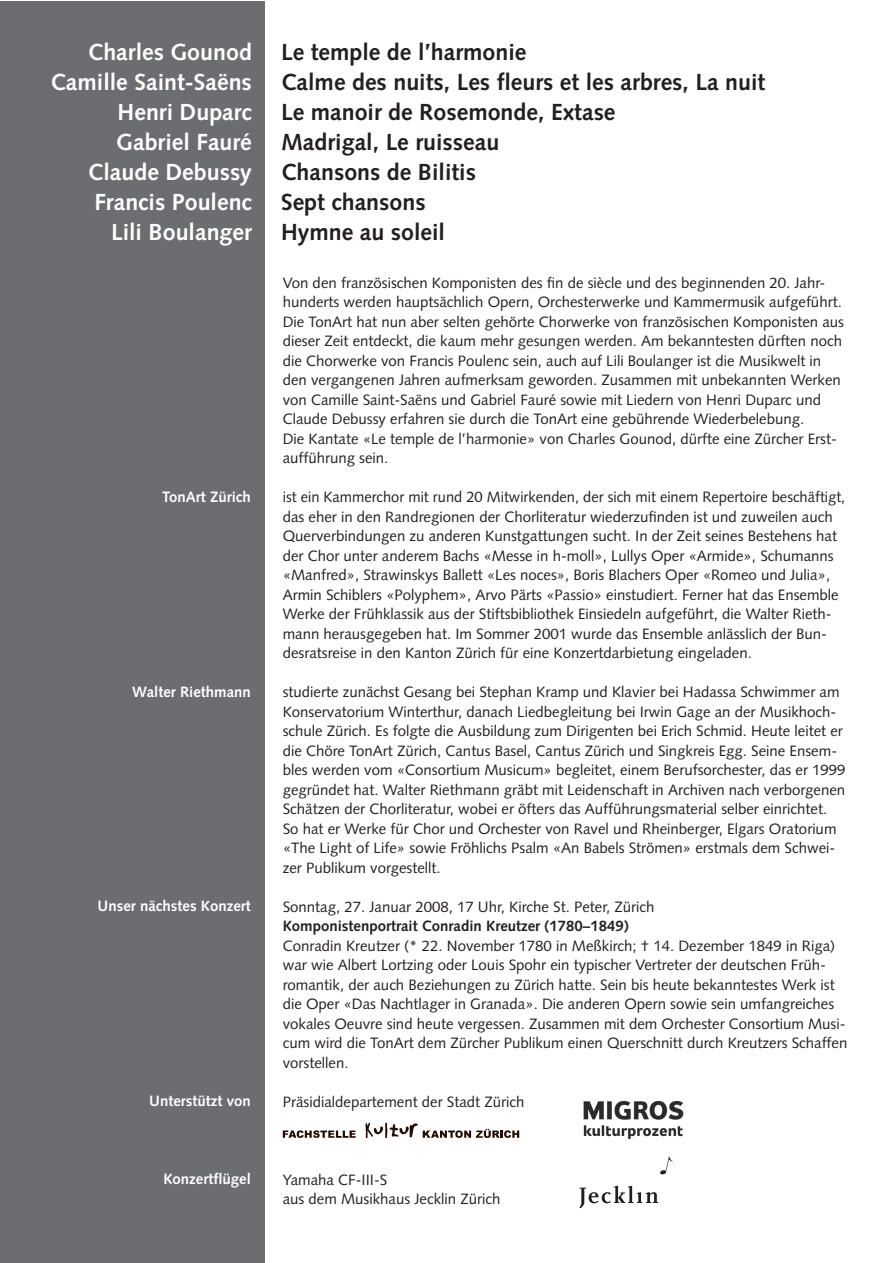
<style>
.page{position:relative;width:893px;height:1263px;background:#fff}
.page>*{position:absolute;margin:0;border:0;box-sizing:border-box;transform-origin:0 0}
.t1{font:700 23.25px "Syntax";color:#231f20}
.t2{font:700 23.25px "Syntax";color:#fff}
.t3{font:15px/19.5px "Syntax";color:#231f20}
.t4{font:700 15px "Syntax";color:#fff}
.t5{font:700 15px "Syntax";color:#231f20}
</style>
<div class="page">
<div style="left:0;top:1px;width:264px;height:1262px;background:#6c6d70"></div>
<svg style="left:283px;top:1130px;width:73px;height:8px"></svg>
<svg style="left:366px;top:1123px;width:153px;height:15px"></svg>
<img style="left:583px;top:1101px;width:101px;height:38px">
<svg style="left:579px;top:1186px;width:79px;height:22px"></svg>
<svg style="left:660px;top:1157px;width:13px;height:17px"></svg>
<h1 class="t2" style="left:88px;top:39px;width:166px">Charles Gounod</h1>
<h1 class="t1" style="left:281px;top:39px;width:247px">Le temple de l’harmonie</h1>
<h1 class="t2" style="left:50px;top:69px;width:203px">Camille Saint-Saëns</h1>
<h1 class="t1" style="left:281px;top:69px;width:486px">Calme des nuits, Les fleurs et les arbres, La nuit</h1>
<h1 class="t2" style="left:118px;top:99px;width:136px">Henri Duparc</h1>
<h1 class="t1" style="left:281px;top:99px;width:336px">Le manoir de Rosemonde, Extase</h1>
<h1 class="t2" style="left:116px;top:129px;width:137px">Gabriel Fauré</h1>
<h1 class="t1" style="left:281px;top:129px;width:220px">Madrigal, Le ruisseau</h1>
<h1 class="t2" style="left:88px;top:159px;width:166px">Claude Debussy</h1>
<h1 class="t1" style="left:281px;top:159px;width:197px">Chansons de Bilitis</h1>
<h1 class="t2" style="left:94px;top:189px;width:159px">Francis Poulenc</h1>
<h1 class="t1" style="left:281px;top:189px;width:146px">Sept chansons</h1>
<h1 class="t2" style="left:111px;top:219px;width:142px">Lili Boulanger</h1>
<h1 class="t1" style="left:281px;top:219px;width:166px">Hymne au soleil</h1>
<p class="t3" style="left:283px;top:273px;width:563px">Von den französischen Komponisten des fin de siècle und des beginnenden 20. Jahr&shy;hunderts werden hauptsächlich Opern, Orchesterwerke und Kammermusik aufgeführt.<br>Die TonArt hat nun aber selten gehörte Chorwerke von französischen Komponisten aus dieser Zeit entdeckt, die kaum mehr gesungen werden. Am bekanntesten dürften noch die Chorwerke von Francis Poulenc sein, auch auf Lili Boulanger ist die Musikwelt in den vergangenen Jahren aufmerksam geworden. Zusammen mit unbekannten Werken von Camille Saint-Saëns und Gabriel Fauré sowie mit Liedern von Henri Duparc und Claude Debussy erfahren sie durch die TonArt eine gebührende Wiederbelebung.<br>Die Kantate «Le temple de l’harmonie» von Charles Gounod, dürfte eine Zürcher Erst&shy;aufführung sein.</p>
<p class="t3" style="left:283px;top:487px;width:564px">ist ein Kammerchor mit rund 20 Mitwirkenden, der sich mit einem Repertoire beschäftigt, das eher in den Randregionen der Chorliteratur wiederzufinden ist und zuweilen auch Querverbindungen zu anderen Kunstgattungen sucht. In der Zeit seines Bestehens hat der Chor unter anderem Bachs «Messe in h-moll», Lullys Oper «Armide», Schumanns «Manfred», Strawinskys Ballett «Les noces», Boris Blachers Oper «Romeo und Julia», Armin Schiblers «Polyphem», Arvo Pärts «Passio» einstudiert. Ferner hat das Ensemble Werke der Frühklassik aus der Stiftsbibliothek Einsiedeln aufgeführt, die Walter Rieth&shy;mann herausgegeben hat. Im Sommer 2001 wurde das Ensemble anlässlich der Bun&shy;desratsreise in den Kanton Zürich für eine Konzertdarbietung eingeladen.</p>
<p class="t3" style="left:283px;top:682px;width:564px">studierte zunächst Gesang bei Stephan Kramp und Klavier bei Hadassa Schwimmer am Konservatorium Winterthur, danach Liedbegleitung bei Irwin Gage an der Musikhoch&shy;schule Zürich. Es folgte die Ausbildung zum Dirigenten bei Erich Schmid. Heute leitet er die Chöre TonArt Zürich, Cantus Basel, Cantus Zürich und Singkreis Egg. Seine Ensem&shy;bles werden vom «Consortium Musicum» begleitet, einem Berufsorchester, das er 1999 gegründet hat. Walter Riethmann gräbt mit Leidenschaft in Archiven nach verborgenen Schätzen der Chorliteratur, wobei er öfters das Aufführungsmaterial selber einrichtet.<br>So hat er Werke für Chor und Orchester von Ravel und Rheinberger, Elgars Oratorium «The Light of Life» sowie Fröhlichs Psalm «An Babels Strömen» erstmals dem Schwei&shy;zer Publikum vorgestellt.</p>
<p class="t3" style="left:283px;top:897px;width:373px">Sonntag, 27. Januar 2008, 17 Uhr, Kirche St. Peter, Zürich</p>
<p class="t5" style="left:283px;top:917px;width:347px">Komponistenportrait Conradin Kreutzer (1780–1849)</p>
<p class="t3" style="left:283px;top:936px;width:566px">Conradin Kreutzer (* 22. November 1780 in Meßkirch; † 14. Dezember 1849 in Riga) war wie Albert Lortzing oder Louis Spohr ein typischer Vertreter der deutschen Früh&shy;romantik, der auch Beziehungen zu Zürich hatte. Sein bis heute bekanntestes Werk ist die Oper «Das Nachtlager in Granada». Die anderen Opern sowie sein umfangreiches vokales Oeuvre sind heute vergessen. Zusammen mit dem Orchester Consortium Musi&shy;cum wird die TonArt dem Zürcher Publikum einen Querschnitt durch Kreutzers Schaffen vorstellen.</p>
<p class="t3" style="left:283px;top:1092px;width:243px">Präsidialdepartement der Stadt Zürich</p>
<p class="t4" style="left:162px;top:488px;width:90px">TonArt Zürich</p>
<p class="t4" style="left:132px;top:683px;width:120px">Walter Riethmann</p>
<p class="t4" style="left:98px;top:897px;width:155px">Unser nächstes Konzert</p>
<p class="t4" style="left:149px;top:1092px;width:103px">Unterstützt von</p>
<p class="t4" style="left:163px;top:1170px;width:89px">Konzertflügel</p>
<p class="t3" style="left:283px;top:1170px;width:219px">Yamaha CF-III-S<br>aus dem Musikhaus Jecklin Zürich</p>
</div>
